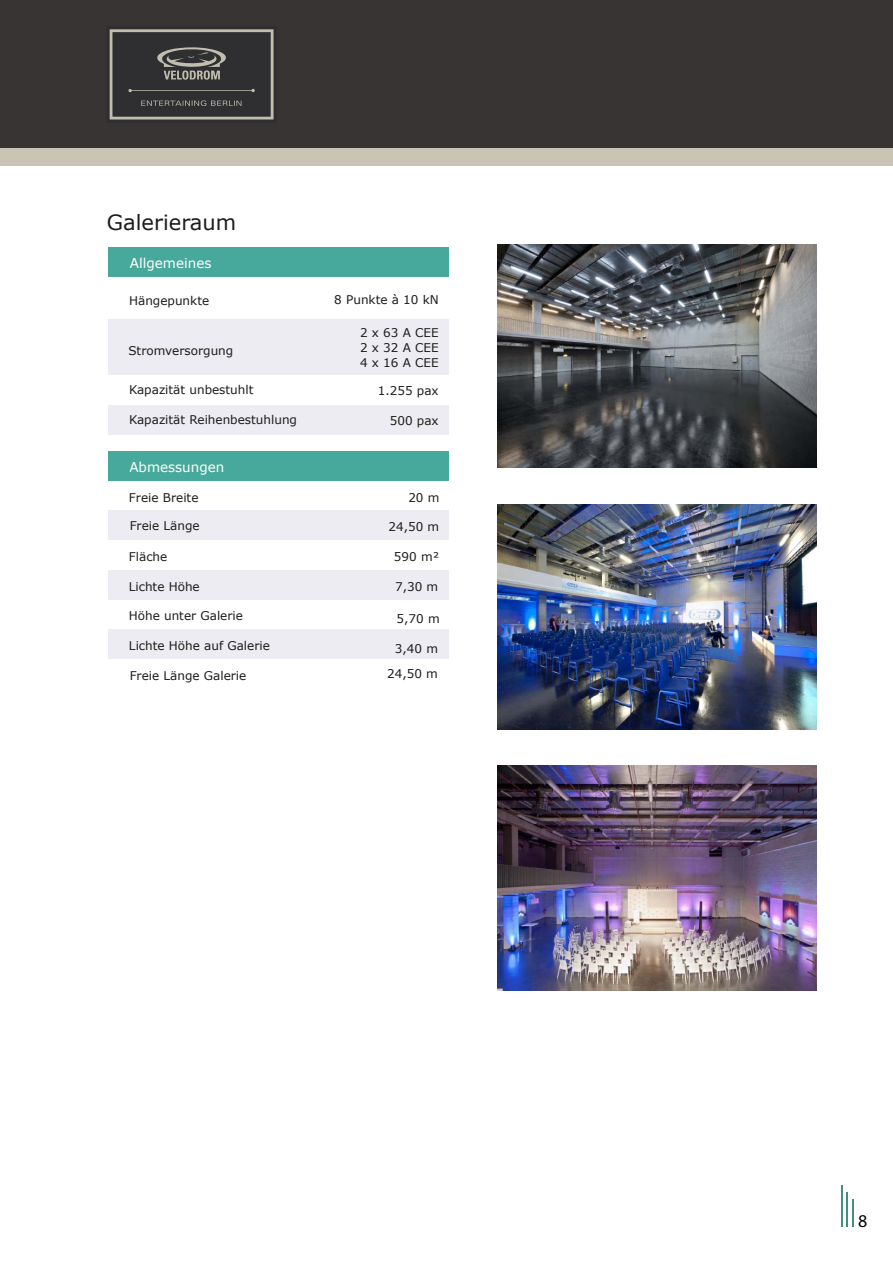
<style>
.page{position:relative;width:893px;height:1263px;background:#fff}
.page>*{position:absolute;margin:0;border:0;box-sizing:border-box;transform-origin:0 0}
.t1{font:21px "Verdana";color:#1d1d1b}
.t2{font:18px "Myriad Pro";color:#000}
.t3{font:13.5px "Verdana";color:#fff}
.t4{font:12px/15px "Verdana";color:#1d1d1b;text-align:justify}
</style>
<div class="page">
<div style="left:108px;top:451px;width:340px;height:30px;background:#46a99b"></div>
<div style="left:108px;top:510px;width:340px;height:30px;background:#ececf2"></div>
<div style="left:108px;top:570px;width:340px;height:30px;background:#ececf2"></div>
<div style="left:108px;top:247px;width:340px;height:30px;background:#46a99b"></div>
<div style="left:108px;top:320px;width:340px;height:55px;background:#ececf2"></div>
<div style="left:108px;top:629px;width:340px;height:30px;background:#ececf2"></div>
<div style="left:108px;top:405px;width:340px;height:29px;background:#ececf2"></div>
<hr style="left:841px;top:1185px;width:1px;height:42px;background:#408f80">
<hr style="left:847px;top:1192px;width:1px;height:35px;background:#408f80">
<svg style="left:852px;top:1199px;width:1px;height:28px"></svg>
<img style="left:498px;top:244px;width:318px;height:223px">
<img style="left:498px;top:765px;width:318px;height:225px">
<img style="left:498px;top:504px;width:318px;height:225px">
<div style="left:0;top:0;width:893px;height:149px;background:#393434"></div>
<div style="left:0;top:149px;width:893px;height:17px;background:#cac4b5"></div>
<svg style="left:109px;top:29px;width:165px;height:91px"></svg>
<h1 class="t1" style="left:107px;top:208px;width:131px">Galerieraum</h1>
<p class="t3" style="left:130px;top:254px;width:83px">Allgemeines</p>
<p class="t4" style="left:129px;top:293px;width:82px">Hängepunkte</p>
<p class="t4" style="left:334px;top:292px;width:106px">8 Punkte à 10 kN</p>
<p class="t4" style="left:128px;top:343px;width:106px">Stromversorgung</p>
<p class="t4" style="left:360px;top:325px;width:80px">2 x 63 A CEE 2 x 32 A CEE 4 x 16 A CEE</p>
<p class="t4" style="left:129px;top:382px;width:126px">Kapazität unbestuhlt</p>
<p class="t4" style="left:378px;top:383px;width:62px">1.255 pax</p>
<p class="t4" style="left:129px;top:412px;width:169px">Kapazität Reihenbestuhlung</p>
<p class="t4" style="left:390px;top:413px;width:50px">500 pax</p>
<p class="t3" style="left:129px;top:458px;width:96px">Abmessungen</p>
<p class="t4" style="left:129px;top:490px;width:71px">Freie Breite</p>
<p class="t4" style="left:130px;top:518px;width:71px">Freie Länge</p>
<p class="t4" style="left:129px;top:549px;width:40px">Fläche</p>
<p class="t4" style="left:408px;top:490px;width:33px">20 m</p>
<p class="t4" style="left:388px;top:519px;width:52px">24,50 m</p>
<p class="t4" style="left:394px;top:549px;width:47px">590 m²</p>
<p class="t4" style="left:129px;top:579px;width:72px">Lichte Höhe</p>
<p class="t4" style="left:395px;top:579px;width:45px">7,30 m</p>
<p class="t4" style="left:129px;top:608px;width:116px">Höhe unter Galerie</p>
<p class="t4" style="left:397px;top:610px;width:45px">5,70 m</p>
<p class="t4" style="left:129px;top:638px;width:142px">Lichte Höhe auf Galerie</p>
<p class="t4" style="left:395px;top:640px;width:45px">3,40 m</p>
<p class="t4" style="left:130px;top:668px;width:118px">Freie Länge Galerie</p>
<p class="t4" style="left:387px;top:666px;width:52px">24,50 m</p>
<h2 class="t2" style="left:858px;top:1210px;width:11px">8</h2>
</div>
